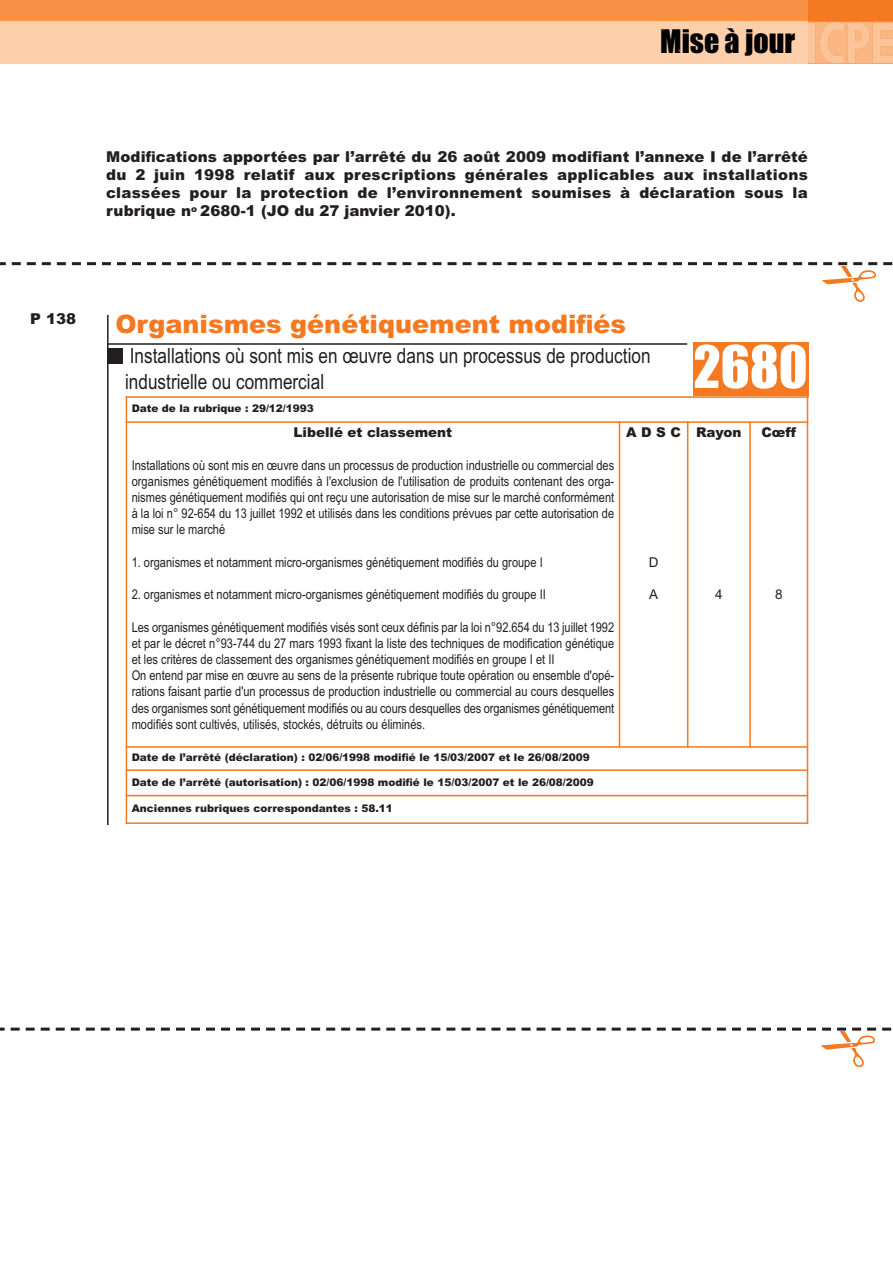
<style>
.page{position:relative;width:893px;height:1263px;background:#fff}
.page>*{position:absolute;margin:0;border:0;box-sizing:border-box;transform-origin:0 0}
.t1{font:54px "Impacted";color:#fff}
.t2{font:30px "Impacted";color:#000}
.t3{font:900 25.5px "Arial";color:#f47921}
.t4{font:21px/25.2px "Arial Narrow";color:#231f20}
.t5{font:900 15px/18px "Arial";letter-spacing:.005em;color:#231f20;text-align:justify}
.t6{font:13.5px/16.2px "Arial Narrow";color:#231f20;text-align:justify}
.t7{font:900 13.5px "Arial";color:#231f20}
.t8{font:13.5px "Arial";color:#231f20}
.t9{font:900 10.5px "Arial";color:#231f20}
</style>
<div class="page">
<svg style="left:0;top:262px;width:893px;height:40px"></svg>
<div style="left:0;top:0;width:808px;height:64px;background:#f69146"></div>
<div style="left:808px;top:0;width:85px;height:64px;background:#f47921"></div>
<div style="left:0;top:22px;width:808px;height:42px;background:#fdcfab"></div>
<svg style="left:808px;top:22px;width:85px;height:42px;background:#fabc8c"></svg>
<svg style="left:0;top:1027px;width:892px;height:40px"></svg>
<div style="left:693px;top:342px;width:115px;height:55px;background:#f47921"></div>
<hr style="left:126px;top:396px;width:1px;height:428px;background:#f47921">
<hr style="left:619px;top:421px;width:1px;height:327px;background:#f47921">
<hr style="left:687px;top:421px;width:1px;height:327px;background:#f47921">
<hr style="left:749px;top:421px;width:2px;height:327px;background:#f47921">
<hr style="left:807px;top:396px;width:1px;height:428px;background:#f47921">
<hr style="left:126px;top:396px;width:682px;height:2px;background:#f47921">
<hr style="left:126px;top:421px;width:682px;height:2px;background:#f47921">
<hr style="left:126px;top:746px;width:682px;height:2px;background:#f47921">
<hr style="left:126px;top:769px;width:682px;height:2px;background:#f47921">
<hr style="left:126px;top:795px;width:682px;height:1px;background:#f47921">
<hr style="left:126px;top:822px;width:682px;height:2px;background:#f47921">
<hr style="left:107px;top:315px;width:2px;height:510px;background:#231f20">
<div style="left:107px;top:348px;width:16px;height:16px;background:#231f20"></div>
<hr style="left:107px;top:343px;width:580px;height:2px;background:#231f20">
<h2 class="t2" style="left:660px;top:25px;width:137px">Mise à jour</h2>
<p class="t5" style="left:106px;top:148px;width:703px">Modifications apportées par l’arrêté du 26 août 2009 modifiant l’annexe I de l’arrêté du 2 juin 1998 relatif aux prescriptions générales applicables aux installations classées pour la protection de l’environnement soumises à déclaration sous la rubrique n<sup>o</sup> 2680-1 (JO du 27 janvier 2010).</p>
<p class="t5" style="left:30px;top:310px;width:47px">P 138</p>
<h3 class="t3" style="left:115px;top:309px;width:512px">Organismes génétiquement modifiés</h3>
<h3 class="t4" style="left:125px;top:343px;width:527px">Installations où sont mis en œuvre dans un processus de production industrielle ou commercial</h3>
<h1 class="t1" style="left:693px;top:338px;width:116px">2680</h1>
<p class="t9" style="left:132px;top:402px;width:184px">Date de la rubrique : 29/12/1993</p>
<p class="t7" style="left:294px;top:424px;width:160px">Libellé et classement</p>
<p class="t6" style="left:132px;top:457px;width:484px">Installations où sont mis en œuvre dans un processus de production industrielle ou commercial des organismes génétiquement modifiés à l'exclusion de l'utilisation de produits contenant des orga&shy;nismes génétiquement modifiés qui ont reçu une autorisation de mise sur le marché conformément à la loi n° 92-654 du 13 juillet 1992 et utilisés dans les conditions prévues par cette autorisation de mise sur le marché</p>
<p class="t6" style="left:132px;top:554px;width:413px">1. organismes et notamment micro-organismes génétiquement modifiés du groupe I</p>
<p class="t6" style="left:132px;top:586px;width:416px">2. organismes et notamment micro-organismes génétiquement modifiés du groupe II</p>
<p class="t6" style="left:132px;top:619px;width:484px;text-align:left">Les organismes génétiquement modifiés visés sont ceux définis par la loi n°92.654 du 13 juillet 1992 et par le décret n°93-744 du 27 mars 1993 fixant la liste des techniques de modification génétique et les critères de classement des organismes génétiquement modifiés en groupe I et II<br>On entend par mise en œuvre au sens de la présente rubrique toute opération ou ensemble d'opé&shy;rations faisant partie d'un processus de production industrielle ou commercial au cours desquelles des organismes sont génétiquement modifiés ou au cours desquelles des organismes génétiquement modifiés sont cultivés, utilisés, stockés, détruits ou éliminés.</p>
<p class="t9" style="left:132px;top:751px;width:460px">Date de l’arrêté (déclaration) : 02/06/1998 modifié le 15/03/2007 et le 26/08/2009</p>
<p class="t9" style="left:132px;top:776px;width:464px">Date de l’arrêté (autorisation) : 02/06/1998 modifié le 15/03/2007 et le 26/08/2009</p>
<p class="t9" style="left:132px;top:802px;width:263px">Anciennes rubriques correspondantes : 58.11</p>
<p class="t7" style="left:626px;top:424px;width:56px">ADSC</p>
<p class="t8" style="left:649px;top:554px;width:11px">D</p>
<p class="t8" style="left:649px;top:587px;width:11px">A</p>
<p class="t7" style="left:696px;top:424px;width:47px">Rayon</p>
<p class="t8" style="left:715px;top:587px;width:9px">4</p>
<p class="t7" style="left:761px;top:424px;width:36px">Cœff</p>
<p class="t8" style="left:775px;top:587px;width:9px">8</p>
</div>
